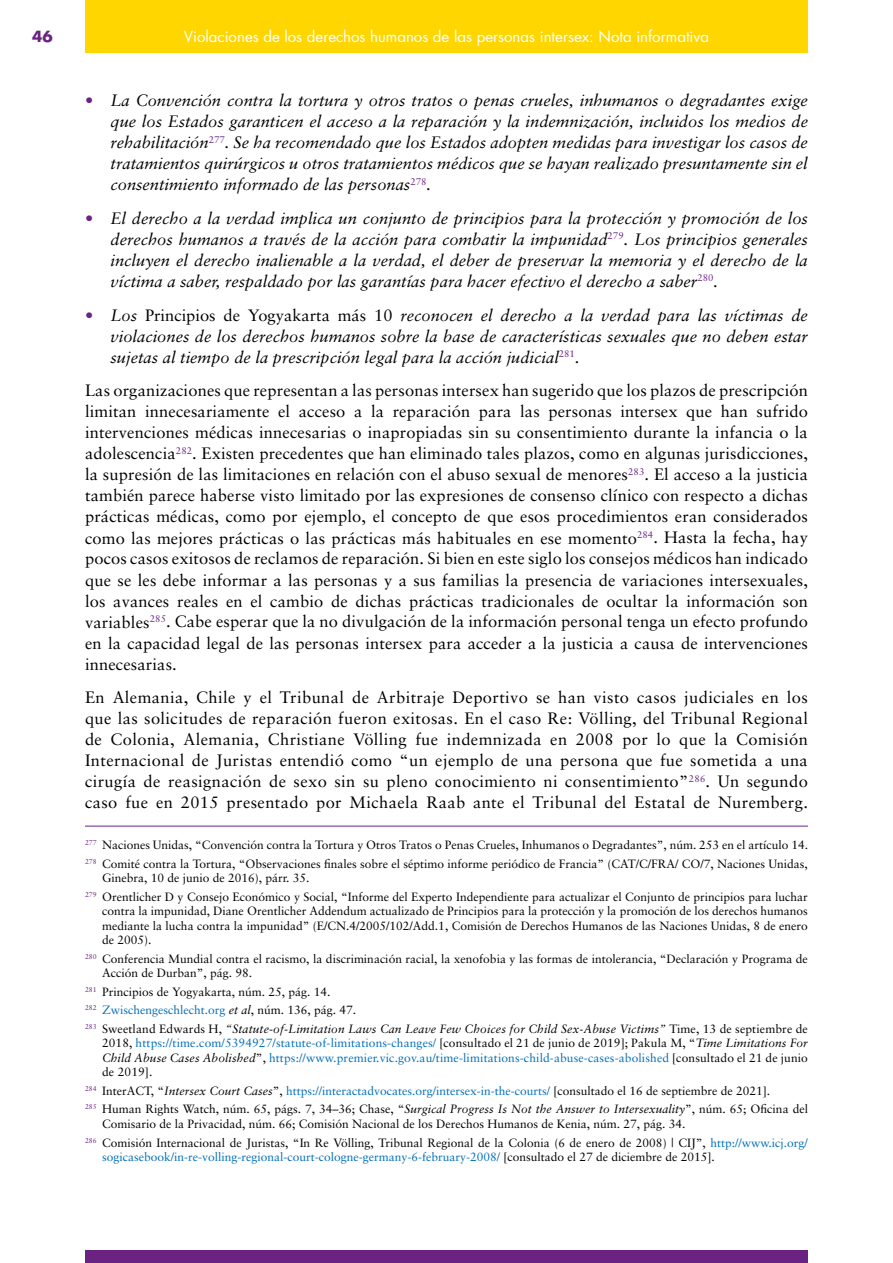
<style>
.page{position:relative;width:893px;height:1263px;background:#fff}
.page>*{position:absolute;margin:0;border:0;box-sizing:border-box;transform-origin:0 0}
.t1{font:16.5px/21px "Sabon LT Pro";letter-spacing:.01em;color:#000;text-align:justify}
.t2{font:italic 16.5px/21px "Sabon LT Pro";color:#000;text-align:justify}
.t3{font:15px "Futura Std";color:#fff}
.t4{font:700 15px "Futura Std";color:#6a2383}
.t5{font:12px/18.6px "Sabon LT Pro";color:#000}
.t6{font:12px/14.4px "Sabon LT Pro";color:#006eb8;text-align:justify}
.s1{font-style:normal;color:#6a2383}
.s2{font-style:normal}
.s3{color:#006eb8}
.s4{font-style:italic}
.s5{color:#000}
.s6{font-style:italic;color:#000}
</style>
<div class="page">
<div style="left:85px;top:0;width:723px;height:53px;background:#ffd600"></div>
<div style="left:85px;top:1251px;width:723px;height:12px;background:#6a2383"></div>
<hr style="left:85px;top:826px;width:723px;height:1px;background:#6a2383">
<p class="t4" style="left:32px;top:26px;width:22px">46</p>
<p class="t3" style="left:184px;top:27px;width:527px">Violaciones de los derechos humanos de las personas intersex: Nota informativa</p>
<p class="t2" style="left:111px;top:89px;width:699px;text-indent:-26px"><span class="s1">•</span> La Convención contra la tortura y otros tratos o penas crueles, inhumanos o degradantes exige que los Estados garanticen el acceso a la reparación y la indemnización, incluidos los medios de rehabilitación<sup>277</sup>. Se ha recomendado que los Estados adopten medidas para investigar los casos de tratamientos quirúrgicos u otros tratamientos médicos que se hayan realizado presuntamente sin el consentimiento informado de las personas<sup>278</sup>.</p>
<p class="t2" style="left:111px;top:207px;width:699px;text-indent:-26px"><span class="s1">•</span> El derecho a la verdad implica un conjunto de principios para la protección y promoción de los derechos humanos a través de la acción para combatir la impunidad<sup>279</sup>. Los principios generales incluyen el derecho inalienable a la verdad, el deber de preservar la memoria y el derecho de la víctima a saber, respaldado por las garantías para hacer efectivo el derecho a saber<sup>280</sup>.</p>
<p class="t2" style="left:111px;top:304px;width:699px;text-indent:-26px"><span class="s1">•</span> Los <span class="s2">Principios de Yogyakarta más 10</span> reconocen el derecho a la verdad para las víctimas de violaciones de los derechos humanos sobre la base de características sexuales que no deben estar sujetas al tiempo de la prescripción legal para la acción judicial<sup>281</sup>.</p>
<p class="t1" style="left:85px;top:380px;width:724px">Las organizaciones que representan a las personas intersex han sugerido que los plazos de prescripción limitan innecesariamente el acceso a la reparación para las personas intersex que han sufrido intervenciones médicas innecesarias o inapropiadas sin su consentimiento durante la infancia o la adolescencia<sup>282</sup>. Existen precedentes que han eliminado tales plazos, como en algunas jurisdicciones, la supresión de las limitaciones en relación con el abuso sexual de menores<sup>283</sup>. El acceso a la justicia también parece haberse visto limitado por las expresiones de consenso clínico con respecto a dichas prácticas médicas, como por ejemplo, el concepto de que esos procedimientos eran considerados como las mejores prácticas o las prácticas más habituales en ese momento<sup>284</sup>. Hasta la fecha, hay pocos casos exitosos de reclamos de reparación. Si bien en este siglo los consejos médicos han indicado que se les debe informar a las personas y a sus familias la presencia de variaciones intersexuales, los avances reales en el cambio de dichas prácticas tradicionales de ocultar la información son variables<sup>285</sup>. Cabe esperar que la no divulgación de la información personal tenga un efecto profundo en la capacidad legal de las personas intersex para acceder a la justicia a causa de intervenciones innecesarias.</p>
<p class="t1" style="left:85px;top:687px;width:724px">En Alemania, Chile y el Tribunal de Arbitraje Deportivo se han visto casos judiciales en los que las solicitudes de reparación fueron exitosas. En el caso Re: Völling, del Tribunal Regional de Colonia, Alemania, Christiane Völling fue indemnizada en 2008 por lo que la Comisión Internacional de Juristas entendió como “un ejemplo de una persona que fue sometida a una cirugía de reasignación de sexo sin su pleno conocimiento ni consentimiento”<sup>286</sup>. Un segundo caso fue en 2015 presentado por Michaela Raab ante el Tribunal del Estatal de Nuremberg.</p>
<p class="t5" style="left:85px;top:835px;width:724px"><sup>277</sup> Naciones Unidas, “Convención contra la Tortura y Otros Tratos o Penas Crueles, Inhumanos o Degradantes”, núm. 253 en el artículo 14.<br><sup>278</sup> Comité contra la Tortura, “Observaciones finales sobre el séptimo informe periódico de Francia” (CAT/C/FRA/ CO/7, Naciones Unidas,</p>
<p class="t5" style="left:85px;top:868px;width:724px;text-indent:17px">Ginebra, 10 de junio de 2016), párr. 35.<br><sup>279</sup> Orentlicher D y Consejo Económico y Social, “Informe del Experto Independiente para actualizar el Conjunto de principios para luchar</p>
<p class="t5" style="left:102px;top:903px;width:707px;line-height:14.4px;text-align:justify">contra la impunidad, Diane Orentlicher Addendum actualizado de Principios para la protección y la promoción de los derechos humanos mediante la lucha contra la impunidad” (E/CN.4/2005/102/Add.1, Comisión de Derechos Humanos de las Naciones Unidas, 8 de enero de 2005).</p>
<p class="t5" style="left:102px;top:951px;width:707px;line-height:14.4px;text-indent:-17px"><sup>280</sup> Conferencia Mundial contra el racismo, la discriminación racial, la xenofobia y las formas de intolerancia, “Declaración y Programa de<br>Acción de Durban”, pág. 98.</p>
<p class="t5" style="left:85px;top:982px;width:724px"><sup>281</sup> Principios de Yogyakarta, núm. 25, pág. 14.<br><sup>282</sup> <span class="s3">Zwischengeschlecht.org</span> <span class="s4">et al</span>, núm. 136, pág. 47.<br><sup>283</sup> Sweetland Edwards H, <span class="s4">“Statute-of-Limitation Laws Can Leave Few Choices for Child Sex-Abuse Victims”</span> Time, 13 de septiembre de</p>
<p class="t6" style="left:102px;top:1036px;width:707px"><span class="s5">2018,</span> https://time.com/5394927/statute-of-limitations-changes/ <span class="s5">[consultado el 21 de junio de 2019]; Pakula M, “</span><span class="s6">Time Limitations For Child Abuse Cases Abolished</span><span class="s5">”,</span> https://www.premier.vic.gov.au/time-limitations-child-abuse-cases-abolished <span class="s5">[consultado el 21 de junio de 2019].</span></p>
<p class="t5" style="left:85px;top:1081px;width:724px"><sup>284</sup> InterACT, “<span class="s4">Intersex Court Cases</span>”, <span class="s3">https://interactadvocates.org/intersex-in-the-courts/</span> [consultado el 16 de septiembre de 2021].<br><sup>285</sup> Human Rights Watch, núm. 65, págs. 7, 34–36; Chase, “<span class="s4">Surgical Progress Is Not the Answer to Intersexuality</span>”, núm. 65; Oficina del</p>
<p class="t5" style="left:85px;top:1114px;width:724px;text-indent:17px">Comisario de la Privacidad, núm. 66; Comisión Nacional de los Derechos Humanos de Kenia, núm. 27, pág. 34.<br><sup>286</sup> Comisión Internacional de Juristas, “In Re Völling, Tribunal Regional de la Colonia (6 de enero de 2008) | CIJ”, <span class="s3">http://www.icj.org/</span></p>
<p class="t6" style="left:102px;top:1149px;width:614px">sogicasebook/in-re-volling-regional-court-cologne-germany-6-february-2008/ <span class="s5">[consultado el 27 de diciembre de 2015].</span></p>
</div>
